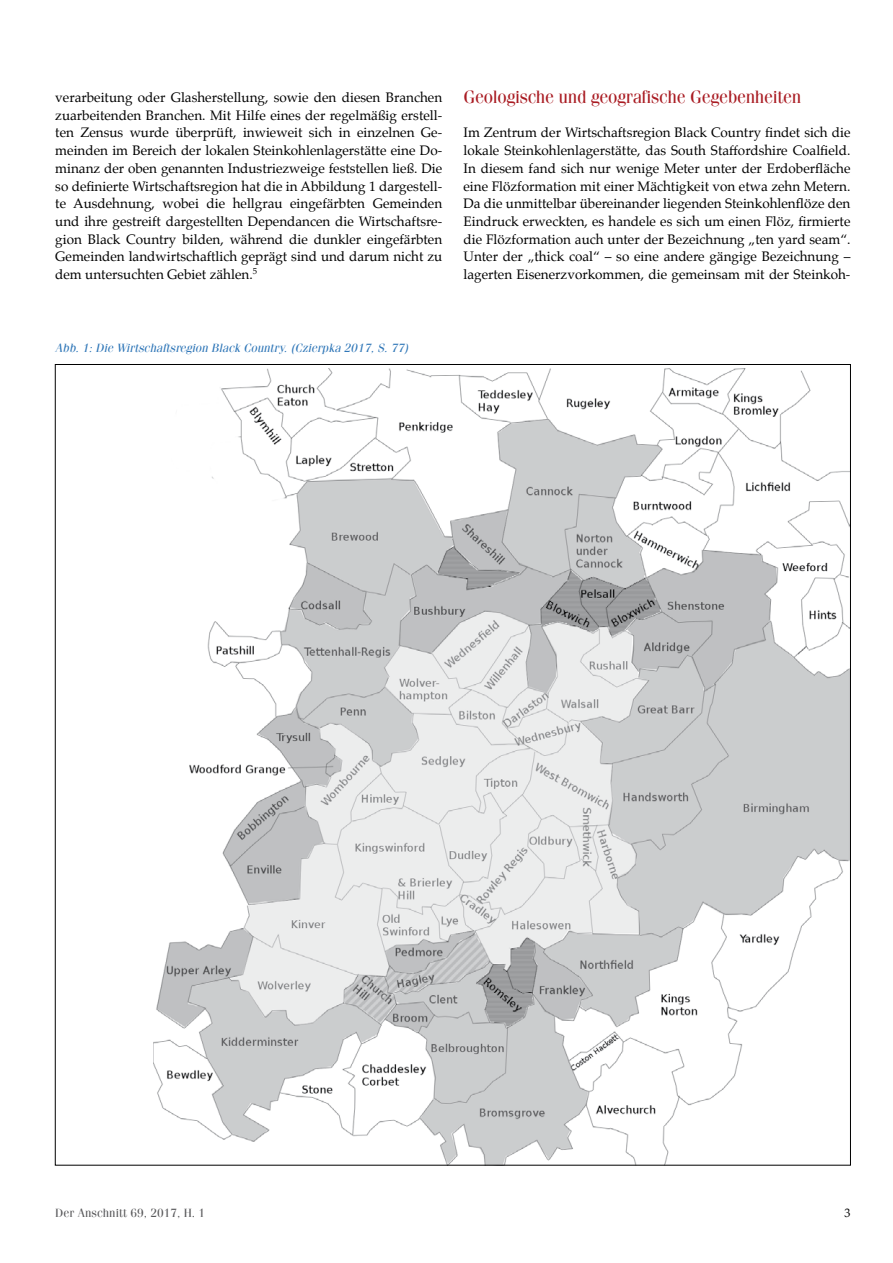
<style>
.page{position:relative;width:893px;height:1263px;background:#fff}
.page>*{position:absolute;margin:0;border:0;box-sizing:border-box;transform-origin:0 0}
.t1{font:18px "Fenice LT";letter-spacing:-.02em;color:#a91b22}
.t2{font:13.5px/17.7px "Palatino";color:#000;text-align:justify}
.t3{font:italic 12px "Fenice LT";color:#3077b8}
.t4{font:12px "Fenice LT";color:#58585a}
.t5{font:12px "Palatino";color:#000}
</style>
<div class="page">
<img style="left:154px;top:368px;width:695px;height:795px">
<p class="t2" style="left:55px;top:88px;width:388px">verarbeitung oder Glasherstellung, sowie den diesen Branchen zuarbeitenden Branchen. Mit Hilfe eines der regelmäßig erstell&shy;ten Zensus wurde überprüft, inwieweit sich in einzelnen Ge&shy;meinden im Bereich der lokalen Steinkohlenlagerstätte eine Do&shy;minanz der oben genannten Industriezweige feststellen ließ. Die so definierte Wirtschaftsregion hat die in Abbildung 1 dargestell&shy;te Ausdehnung, wobei die hellgrau eingefärbten Gemeinden und ihre gestreift dargestellten Dependancen die Wirtschaftsre&shy;gion Black Country bilden, während die dunkler eingefärbten Gemeinden landwirtschaftlich geprägt sind und darum nicht zu dem untersuchten Gebiet zählen.<sup>5</sup></p>
<h1 class="t1" style="left:463px;top:86px;width:339px">Geologische und geografische Gegebenheiten</h1>
<p class="t2" style="left:463px;top:124px;width:388px">Im Zentrum der Wirtschaftsregion Black Country findet sich die lokale Steinkohlenlagerstätte, das South Staffordshire Coalfield.<br>In diesem fand sich nur wenige Meter unter der Erdoberfläche eine Flözformation mit einer Mächtigkeit von etwa zehn Metern.<br>Da die unmittelbar übereinander liegenden Steinkohlenflöze den Eindruck erweckten, es handele es sich um einen Flöz, firmierte die Flözformation auch unter der Bezeichnung „ten yard seam“.<br>Unter der „thick coal“ – so eine andere gängige Bezeichnung – lagerten Eisenerzvorkommen, die gemeinsam mit der Steinkoh-</p>
<p class="t3" style="left:55px;top:340px;width:355px">Abb. 1: Die Wirtschaftsregion Black Country. (Czierpka 2017, S. 77)</p>
<p class="t4" style="left:55px;top:1206px;width:152px">Der Anschnitt 69, 2017, H. 1</p>
<p class="t5" style="left:844px;top:1203px;width:7px">3</p>
</div>
